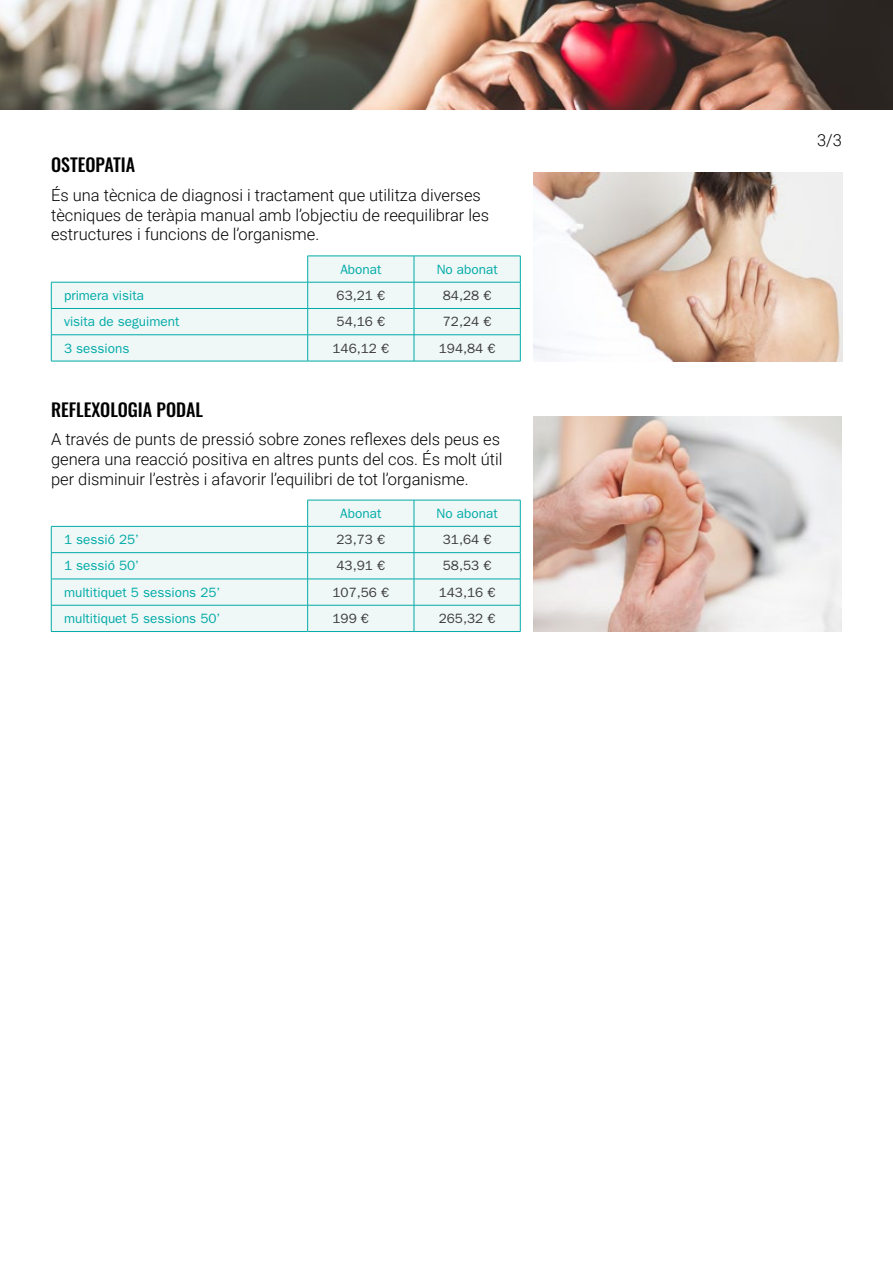
<style>
.page{position:relative;width:893px;height:1263px;background:#fff}
.page>*{position:absolute;margin:0;border:0;box-sizing:border-box;transform-origin:0 0}
.t1{font:500 18px "Oswald";color:#000}
.t2{font:300 16.5px/19.8px "Roboto";color:#000}
.t3{font:13.5px "ITC Franklin Gothic Std";color:#00aba7}
.t4{font:13.5px "ITC Franklin Gothic Std";color:#3c3c3b}
</style>
<div class="page">
<svg style="left:51px;top:501px;width:469px;height:130px;fill:#eff7f7"></svg>
<hr style="left:307px;top:500px;width:107px;height:1px;background:#00aba7">
<hr style="left:414px;top:500px;width:106px;height:1px;background:#00aba7">
<hr style="left:308px;top:526px;width:106px;height:1px;background:#00aba7">
<hr style="left:414px;top:526px;width:106px;height:1px;background:#00aba7">
<hr style="left:308px;top:552px;width:106px;height:1px;background:#00aba7">
<hr style="left:414px;top:552px;width:106px;height:1px;background:#00aba7">
<hr style="left:308px;top:579px;width:106px;height:1px;background:#00aba7">
<hr style="left:414px;top:579px;width:106px;height:1px;background:#00aba7">
<hr style="left:308px;top:605px;width:106px;height:1px;background:#00aba7">
<hr style="left:414px;top:605px;width:106px;height:1px;background:#00aba7">
<svg style="left:414px;top:500px;width:1px;height:131px"></svg>
<svg style="left:520px;top:500px;width:1px;height:131px"></svg>
<hr style="left:308px;top:631px;width:106px;height:1px;background:#00aba7">
<hr style="left:414px;top:631px;width:106px;height:1px;background:#00aba7">
<svg style="left:51px;top:527px;width:1px;height:104px"></svg>
<hr style="left:51px;top:526px;width:257px;height:1px;background:#00aba7">
<svg style="left:307px;top:500px;width:1px;height:131px"></svg>
<hr style="left:51px;top:552px;width:257px;height:1px;background:#00aba7">
<hr style="left:51px;top:579px;width:257px;height:1px;background:#00aba7">
<hr style="left:51px;top:605px;width:257px;height:1px;background:#00aba7">
<hr style="left:51px;top:631px;width:257px;height:1px;background:#00aba7">
<img style="left:533px;top:416px;width:309px;height:216px">
<img style="left:0;top:0;width:893px;height:109px">
<svg style="left:51px;top:257px;width:469px;height:104px;fill:#eff7f7"></svg>
<hr style="left:307px;top:256px;width:107px;height:1px;background:#00aba7">
<hr style="left:414px;top:256px;width:106px;height:1px;background:#00aba7">
<hr style="left:308px;top:282px;width:106px;height:1px;background:#00aba7">
<hr style="left:414px;top:282px;width:106px;height:1px;background:#00aba7">
<hr style="left:308px;top:308px;width:106px;height:1px;background:#00aba7">
<hr style="left:414px;top:308px;width:106px;height:1px;background:#00aba7">
<hr style="left:308px;top:334px;width:106px;height:1px;background:#00aba7">
<hr style="left:414px;top:334px;width:106px;height:1px;background:#00aba7">
<svg style="left:414px;top:256px;width:1px;height:105px"></svg>
<svg style="left:520px;top:256px;width:1px;height:105px"></svg>
<hr style="left:308px;top:361px;width:106px;height:1px;background:#00aba7">
<hr style="left:414px;top:361px;width:106px;height:1px;background:#00aba7">
<svg style="left:51px;top:283px;width:1px;height:78px"></svg>
<hr style="left:51px;top:282px;width:257px;height:1px;background:#00aba7">
<svg style="left:307px;top:256px;width:1px;height:105px"></svg>
<hr style="left:51px;top:308px;width:257px;height:1px;background:#00aba7">
<hr style="left:51px;top:334px;width:257px;height:1px;background:#00aba7">
<hr style="left:51px;top:361px;width:257px;height:1px;background:#00aba7">
<img style="left:533px;top:172px;width:309px;height:189px">
<p class="t1" style="left:51px;top:156px;width:86px">OSTEOPATIA</p>
<p class="t2" style="left:51px;top:184px;width:439px">És una tècnica de diagnosi i tractament que utilitza diverses tècniques de teràpia manual amb l’objectiu de reequilibrar les estructures i funcions de l’organisme.</p>
<p class="t3" style="left:340px;top:261px;width:43px">Abonat</p>
<p class="t3" style="left:437px;top:261px;width:63px">No abonat</p>
<p class="t3" style="left:64px;top:288px;width:81px">primera visita</p>
<p class="t4" style="left:337px;top:288px;width:50px">63,21 €</p>
<p class="t4" style="left:443px;top:288px;width:50px">84,28 €</p>
<p class="t3" style="left:64px;top:314px;width:117px">visita de seguiment</p>
<p class="t4" style="left:337px;top:314px;width:50px">54,16 €</p>
<p class="t4" style="left:443px;top:314px;width:50px">72,24 €</p>
<p class="t3" style="left:64px;top:340px;width:67px">3 sessions</p>
<p class="t4" style="left:332px;top:340px;width:58px">146,12 €</p>
<p class="t4" style="left:439px;top:340px;width:58px">194,84 €</p>
<p class="t1" style="left:51px;top:400px;width:154px">REFLEXOLOGIA PODAL</p>
<p class="t2" style="left:51px;top:428px;width:453px">A través de punts de pressió sobre zones reflexes dels peus es genera una reacció positiva en altres punts del cos. És molt útil per disminuir l’estrès i afavorir l’equilibri de tot l’organisme.</p>
<p class="t3" style="left:340px;top:505px;width:43px">Abonat</p>
<p class="t3" style="left:437px;top:505px;width:63px">No abonat</p>
<p class="t3" style="left:64px;top:532px;width:77px">1 sessió 25’</p>
<p class="t4" style="left:336px;top:532px;width:50px">23,73 €</p>
<p class="t4" style="left:443px;top:532px;width:50px">31,64 €</p>
<p class="t3" style="left:64px;top:558px;width:77px">1 sessió 50’</p>
<p class="t4" style="left:336px;top:558px;width:50px">43,91 €</p>
<p class="t4" style="left:443px;top:558px;width:50px">58,53 €</p>
<p class="t3" style="left:64px;top:584px;width:158px">multitiquet 5 sessions 25’</p>
<p class="t4" style="left:332px;top:584px;width:58px">107,56 €</p>
<p class="t4" style="left:439px;top:584px;width:58px">143,16 €</p>
<p class="t3" style="left:64px;top:611px;width:158px">multitiquet 5 sessions 50’</p>
<p class="t4" style="left:332px;top:611px;width:38px">199 €</p>
<p class="t4" style="left:439px;top:611px;width:58px">265,32 €</p>
<p class="t2" style="left:817px;top:130px;width:26px">3/3</p>
</div>
